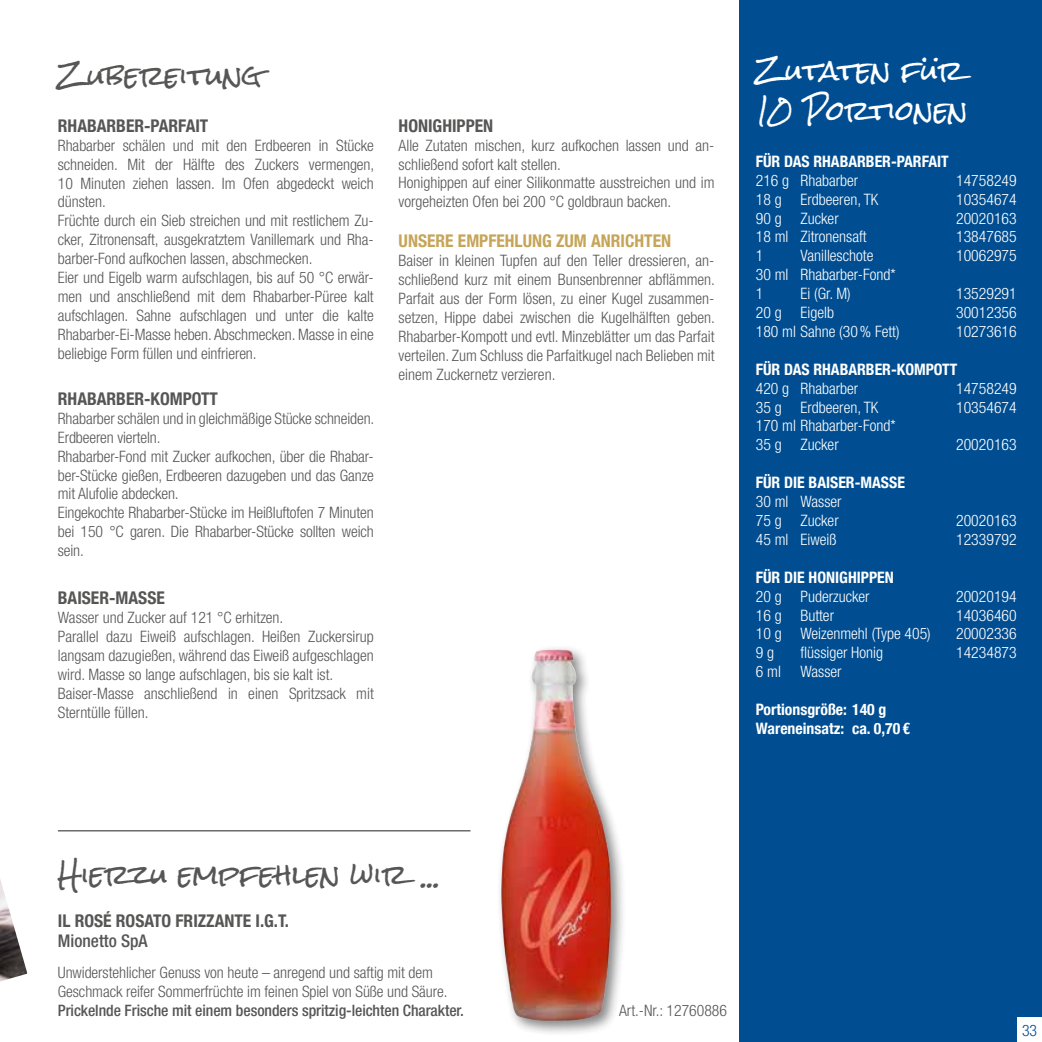
<style>
.page{position:relative;width:1042px;height:1042px;background:#fff}
.page>*{position:absolute;margin:0;border:0;box-sizing:border-box;transform-origin:0 0}
.t1{font:26.25px "Rock Salt";color:#565655}
.t2{font:26.25px/40.2px "Rock Salt";color:#fff}
.t3{font:700 condensed 17.5px "Helvetica Neue LT Com";color:#565655}
.t4{font:700 condensed 17.5px "Helvetica Neue LT Com";color:#c6a559}
.t5{font:500 condensed 17.5px "Helvetica Neue LT Com";color:#565655}
.t6{font:300 condensed 15.75px/18.9px "Helvetica Neue LT Com";letter-spacing:-.005em;color:#565655}
.t7{font:300 condensed 15.75px/18.9px "Helvetica Neue LT Com";color:#fff}
.t8{font:700 condensed 15.75px/18.9px "Helvetica Neue LT Com";color:#fff}
.t9{font:500 condensed 15.75px "Helvetica Neue LT Com";letter-spacing:-.005em;color:#565655}
.t10{font:300 condensed 15.75px "Helvetica Neue LT Com";color:#004e91}
</style>
<div class="page">
<div style="left:739px;top:0;width:303px;height:1042px;background:#004e91"></div>
<div style="left:1017px;top:1017px;width:25px;height:25px;background:#fff"></div>
<svg style="left:0;top:879px;width:28px;height:103px"></svg>
<hr style="left:58px;top:830px;width:412px;height:1px;background:#565655">
<div style="left:496px;top:644px;width:131px;height:393px;background:#000;opacity:.48"></div>
<img style="left:501px;top:649px;width:110px;height:372px">
<h1 class="t1" style="left:58px;top:61px;width:205px">Zubereitung</h1>
<p class="t3" style="left:58px;top:115px;width:152px">RHABARBER-PARFAIT</p>
<p class="t6" style="left:58px;top:136px;width:318px">Rhabarber schälen und mit den Erdbeeren in Stücke schneiden. Mit der Hälfte des Zuckers vermengen, 10 Minuten ziehen lassen. Im Ofen abgedeckt weich dünsten.<br>Früchte durch ein Sieb streichen und mit restlichem Zu&shy;cker, Zitronensaft, ausgekratztem Vanillemark und Rha&shy;barber-Fond aufkochen lassen, abschmecken.<br>Eier und Eigelb warm aufschlagen, bis auf 50 °C erwär&shy;men und anschließend mit dem Rhabarber-Püree kalt aufschlagen. Sahne aufschlagen und unter die kalte Rhabarber-Ei-Masse heben. Abschmecken. Masse in eine beliebige Form füllen und einfrieren.</p>
<p class="t3" style="left:58px;top:388px;width:162px">RHABARBER-KOMPOTT</p>
<p class="t6" style="left:58px;top:409px;width:318px">Rhabarber schälen und in gleichmäßige Stücke schneiden.<br>Erdbeeren vierteln.<br>Rhabarber-Fond mit Zucker aufkochen, über die Rhabar&shy;ber-Stücke gießen, Erdbeeren dazugeben und das Ganze mit Alufolie abdecken.<br>Eingekochte Rhabarber-Stücke im Heißluftofen 7 Minuten bei 150 °C garen. Die Rhabarber-Stücke sollten weich sein.</p>
<p class="t3" style="left:58px;top:588px;width:108px">BAISER-MASSE</p>
<p class="t6" style="left:58px;top:608px;width:317px">Wasser und Zucker auf 121 °C erhitzen.<br>Parallel dazu Eiweiß aufschlagen. Heißen Zuckersirup langsam dazugießen, während das Eiweiß aufgeschlagen wird. Masse so lange aufschlagen, bis sie kalt ist.<br>Baiser-Masse anschließend in einen Spritzsack mit Sterntülle füllen.</p>
<p class="t3" style="left:399px;top:115px;width:96px">HONIGHIPPEN</p>
<p class="t6" style="left:399px;top:136px;width:317px">Alle Zutaten mischen, kurz aufkochen lassen und an&shy;schließend sofort kalt stellen.<br>Honighippen auf einer Silikonmatte ausstreichen und im vorgeheizten Ofen bei 200 °C goldbraun backen.</p>
<p class="t4" style="left:399px;top:231px;width:274px">UNSERE EM PFEHLUNG ZUM ANRICHTEN</p>
<p class="t6" style="left:399px;top:251px;width:318px;text-align:justify">Baiser in kleinen Tupfen auf den Teller dressieren, an&shy;schließend kurz mit einem Bunsenbrenner abflämmen.<br>Parfait aus der Form lösen, zu einer Kugel zusammen&shy;setzen, Hippe dabei zwischen die Kugelhälften geben.<br>Rhabarber-Kompott und evtl. Minzeblätter um das Parfait verteilen. Zum Schluss die Parfaitkugel nach Belieben mit einem Zuckernetz verzieren.</p>
<h1 class="t2" style="left:756px;top:52px;width:214px">Zutaten für<br>10 Portionen</h1>
<p class="t8" style="left:756px;top:152px;width:194px">FÜR DAS RHABARBER-PARFAIT</p>
<p class="t7" style="left:756px;top:171px;width:104px">216 g Rhabarber</p>
<p class="t7" style="left:956px;top:171px;width:62px">14758249</p>
<p class="t7" style="left:756px;top:189px;width:124px">18 g Erdbeeren, TK</p>
<p class="t7" style="left:956px;top:189px;width:62px">10354674</p>
<p class="t7" style="left:756px;top:208px;width:84px">90 g Zucker</p>
<p class="t7" style="left:956px;top:208px;width:62px">20020163</p>
<p class="t7" style="left:756px;top:227px;width:112px">18 ml Zitronensaft</p>
<p class="t7" style="left:956px;top:227px;width:62px">13847685</p>
<p class="t7" style="left:756px;top:246px;width:9px">1</p>
<p class="t7" style="left:800px;top:246px;width:74px">Vanilleschote</p>
<p class="t7" style="left:956px;top:246px;width:62px">10062975</p>
<p class="t7" style="left:756px;top:265px;width:141px">30 ml Rhabarber-Fond*<br>1</p>
<p class="t7" style="left:800px;top:284px;width:52px">Ei (Gr. M)</p>
<p class="t7" style="left:956px;top:284px;width:62px">13529291</p>
<p class="t7" style="left:756px;top:303px;width:80px">20 g Eigelb</p>
<p class="t7" style="left:956px;top:303px;width:62px">30012356</p>
<p class="t7" style="left:756px;top:322px;width:145px">180 ml Sahne (30% Fett)</p>
<p class="t7" style="left:956px;top:322px;width:62px">10273616</p>
<p class="t8" style="left:756px;top:360px;width:203px">FÜR DAS RHABARBER-KOMPOTT</p>
<p class="t7" style="left:756px;top:378px;width:104px">420 g Rhabarber</p>
<p class="t7" style="left:956px;top:378px;width:62px">14758249</p>
<p class="t7" style="left:756px;top:397px;width:124px">35 g Erdbeeren, TK</p>
<p class="t7" style="left:956px;top:397px;width:62px">10354674</p>
<p class="t7" style="left:756px;top:416px;width:141px">170 ml Rhabarber-Fond*<br>35 g Zucker</p>
<p class="t7" style="left:956px;top:435px;width:62px">20020163</p>
<p class="t8" style="left:756px;top:473px;width:151px">FÜR DIE BAISER-MASSE</p>
<p class="t7" style="left:756px;top:492px;width:87px">30 ml Wasser<br>75 g Zucker</p>
<p class="t7" style="left:956px;top:511px;width:62px">20020163</p>
<p class="t7" style="left:756px;top:530px;width:82px">45 ml Eiweiß</p>
<p class="t7" style="left:956px;top:530px;width:62px">12339792</p>
<p class="t8" style="left:756px;top:568px;width:139px">FÜR DIE HONIGHIPPEN</p>
<p class="t7" style="left:756px;top:586px;width:115px">20 g Puderzucker</p>
<p class="t7" style="left:956px;top:586px;width:62px">20020194</p>
<p class="t7" style="left:756px;top:605px;width:80px">16 g Butter</p>
<p class="t7" style="left:956px;top:605px;width:62px">14036460</p>
<p class="t7" style="left:756px;top:624px;width:176px">10 g Weizenmehl (Type 405)</p>
<p class="t7" style="left:956px;top:624px;width:62px">20002336</p>
<p class="t7" style="left:756px;top:643px;width:20px">9 g</p>
<p class="t7" style="left:800px;top:643px;width:84px">flüssiger Honig</p>
<p class="t7" style="left:956px;top:643px;width:62px">14234873</p>
<p class="t7" style="left:756px;top:662px;width:87px">6 ml Wasser</p>
<p class="t8" style="left:756px;top:700px;width:156px">PORTIONSGRÖßE: 140 G<br>WARENEINSATZ: CA. 0,70 €</p>
<h1 class="t1" style="left:58px;top:860px;width:384px">Hierzu empfehlen wir ...</h1>
<p class="t3" style="left:58px;top:910px;width:233px">IL ROSÉ ROSATO FRIZZANTE I.G.T.</p>
<p class="t5" style="left:58px;top:930px;width:91px">Mionetto SpA</p>
<p class="t6" style="left:58px;top:963px;width:391px">Unwiderstehlicher Genuss von heute – anregend und saftig mit dem<br>Geschmack reifer Sommerfrüchte im feinen Spiel von Süße und Säure.</p>
<p class="t9" style="left:58px;top:1001px;width:407px">Prickelnde Frische mit einem besonders spritzig-leichten Charakter.</p>
<p class="t6" style="left:619px;top:1000px;width:109px">Art.-Nr.: 12760886</p>
<p class="t10" style="left:1022px;top:1021px;width:17px">33</p>
</div>
